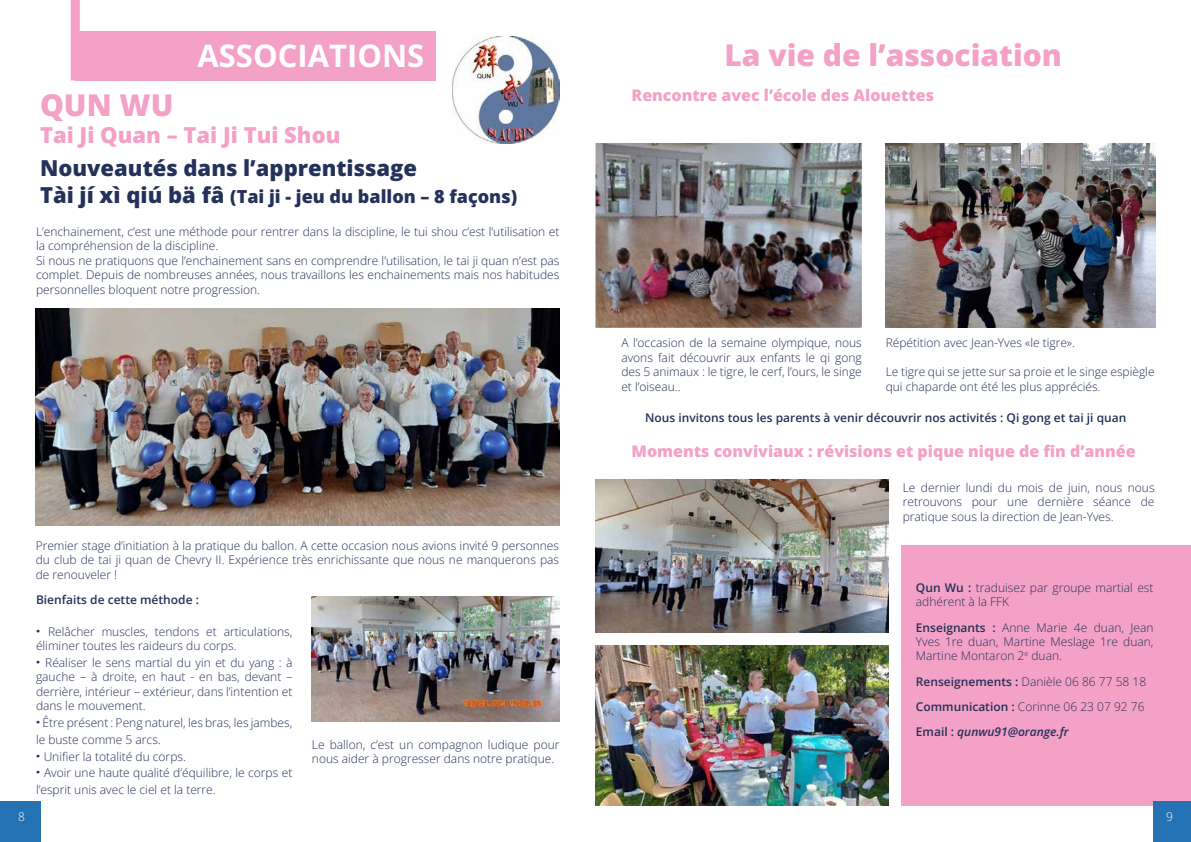
<style>
.page{position:relative;width:1191px;height:842px;background:#fff}
.page>*{position:absolute;margin:0;border:0;box-sizing:border-box;transform-origin:0 0}
.t1{font:700 31px "Open Sans";color:#fff}
.t2{font:800 30px "Open Sans";color:#f3a1c6}
.t3{font:800 22px "Open Sans";color:#243159}
.t4{font:800 22px "Open Sans";color:#f3a1c6}
.t5{font:800 18px "Open Sans";color:#243159}
.t6{font:800 16px "Open Sans";color:#f3a1c6}
.t7{font:300 12px/14.4px "Open Sans";color:#243159}
.t8{font:600 12px/25.2px "Open Sans";color:#243159}
.t9{font:300 12px "Open Sans";color:#fff}
.s1{font-size:22px}
.s2{font-weight:800;font-size:14px}
.s3{font-weight:600}
.s4{font-weight:300}
.s5{font-style:italic}
</style>
<div class="page">
<div style="left:0;top:801px;width:40px;height:41px;background:#2472b3"></div>
<div style="left:75px;top:31px;width:361px;height:49px;background:#f3a1c6"></div>
<div style="left:71px;top:0;width:9px;height:80px;background:#f3a1c6"></div>
<img style="left:452px;top:36px;width:107px;height:107px">
<img style="left:36px;top:308px;width:523px;height:218px">
<img style="left:312px;top:596px;width:247px;height:126px">
<div style="left:901px;top:546px;width:290px;height:260px;background:#f3a1c6"></div>
<div style="left:1153px;top:801px;width:38px;height:41px;background:#2472b3"></div>
<img style="left:595px;top:143px;width:267px;height:185px">
<img style="left:885px;top:143px;width:270px;height:185px">
<img style="left:595px;top:479px;width:293px;height:154px">
<img style="left:595px;top:646px;width:293px;height:160px">
<h1 class="t1" style="left:197px;top:34px;width:228px">ASSOCIATIONS</h1>
<h2 class="t2" style="left:40px;top:85px;width:135px">QUN WU</h2>
<h3 class="t4" style="left:40px;top:120px;width:302px">Tai Ji Quan – Tai Ji Tui Shou</h3>
<h3 class="t3" style="left:40px;top:153px;width:378px">Nouveautés dans l’apprentissage</h3>
<h3 class="t5" style="left:40px;top:184px;width:478px"><span class="s1">Tài jí xì qiú bä fâ</span> (Tai ji - jeu du ballon – 8 façons)</h3>
<p class="t7" style="left:36px;top:224px;width:525px">L’enchainement, c’est une méthode pour rentrer dans la discipline, le tui shou c’est l’utilisation et la compréhension de la discipline.<br>Si nous ne pratiquons que l’enchainement sans en comprendre l’utilisation, le tai ji quan n’est pas complet. Depuis de nombreuses années, nous travaillons les enchainements mais nos habitudes personnelles bloquent notre progression.</p>
<p class="t9" style="left:18px;top:808px;width:8px">8</p>
<p class="t7" style="left:36px;top:538px;width:525px;text-align:justify">Premier stage d’initiation à la pratique du ballon. A cette occasion nous avions invité 9 personnes du club de tai ji quan de Chevry II. Expérience très enrichissante que nous ne manquerons pas de renouveler !</p>
<p class="t8" style="left:36px;top:587px;width:164px">Bienfaits de cette méthode :</p>
<p class="t7" style="left:36px;top:624px;width:258px"><span class="s2">·</span> Relâcher muscles, tendons et articulations, éliminer toutes les raideurs du corps.</p>
<p class="t7" style="left:36px;top:655px;width:258px;text-align:justify"><span class="s2">·</span> Réaliser le sens martial du yin et du yang : à gauche – à droite, en haut - en bas, devant – derrière, intérieur – extérieur, dans l’intention et dans le mouvement.</p>
<p class="t7" style="left:36px;top:714px;width:258px;line-height:16.8px"><span class="s2">·</span> Être présent : Peng naturel, les bras, les jambes, le buste comme 5 arcs.<br><span class="s2">·</span> Unifier la totalité du corps.<br><span class="s2">·</span> Avoir une haute qualité d’équilibre, le corps et l’esprit unis avec le ciel et la terre.</p>
<p class="t7" style="left:312px;top:737px;width:249px">Le ballon, c’est un compagnon ludique pour nous aider à progresser dans notre pratique.</p>
<h2 class="t2" style="left:724px;top:34px;width:339px">La vie de l’association</h2>
<h3 class="t6" style="left:631px;top:85px;width:304px">Rencontre avec l’école des Alouettes</h3>
<p class="t7" style="left:885px;top:335px;width:191px">Répétition avec Jean-Yves «le tigre».</p>
<p class="t7" style="left:885px;top:364px;width:270px">Le tigre qui se jette sur sa proie et le singe espiègle qui chaparde ont été les plus appréciés.</p>
<p class="t7" style="left:621px;top:335px;width:242px;text-align:justify">A l’occasion de la semaine olympique, nous avons fait découvrir aux enfants le qi gong des 5 animaux : le tigre, le cerf, l’ours, le singe et l’oiseau..</p>
<p class="t8" style="left:645px;top:405px;width:483px">Nous invitons tous les parents à venir découvrir nos activités : Qi gong et tai ji quan</p>
<h3 class="t6" style="left:631px;top:440px;width:505px">Moments conviviaux : révisions et pique nique de fin d’année</h3>
<p class="t7" style="left:902px;top:480px;width:253px;text-align:justify">Le dernier lundi du mois de juin, nous nous retrouvons pour une dernière séance de pratique sous la direction de Jean-Yves.</p>
<p class="t7" style="left:916px;top:580px;width:239px"><span class="s3">Qun Wu :</span> traduisez par groupe martial est adhérent à la FFK</p>
<p class="t7" style="left:916px;top:620px;width:239px;text-align:justify"><span class="s3">Enseignants :</span> Anne Marie 4e duan, Jean Yves 1re duan, Martine Meslage 1re duan, Martine Montaron 2<sup>e</sup> duan.</p>
<p class="t8" style="left:916px;top:668px;width:232px">Renseignements : <span class="s4">Danièle 06 86 77 58 18<br></span>Communication : <span class="s4">Corinne 06 23 07 92 76<br></span>Email : <span class="s5">qunwu91@orange.fr</span></p>
<p class="t9" style="left:1166px;top:808px;width:8px">9</p>
</div>
